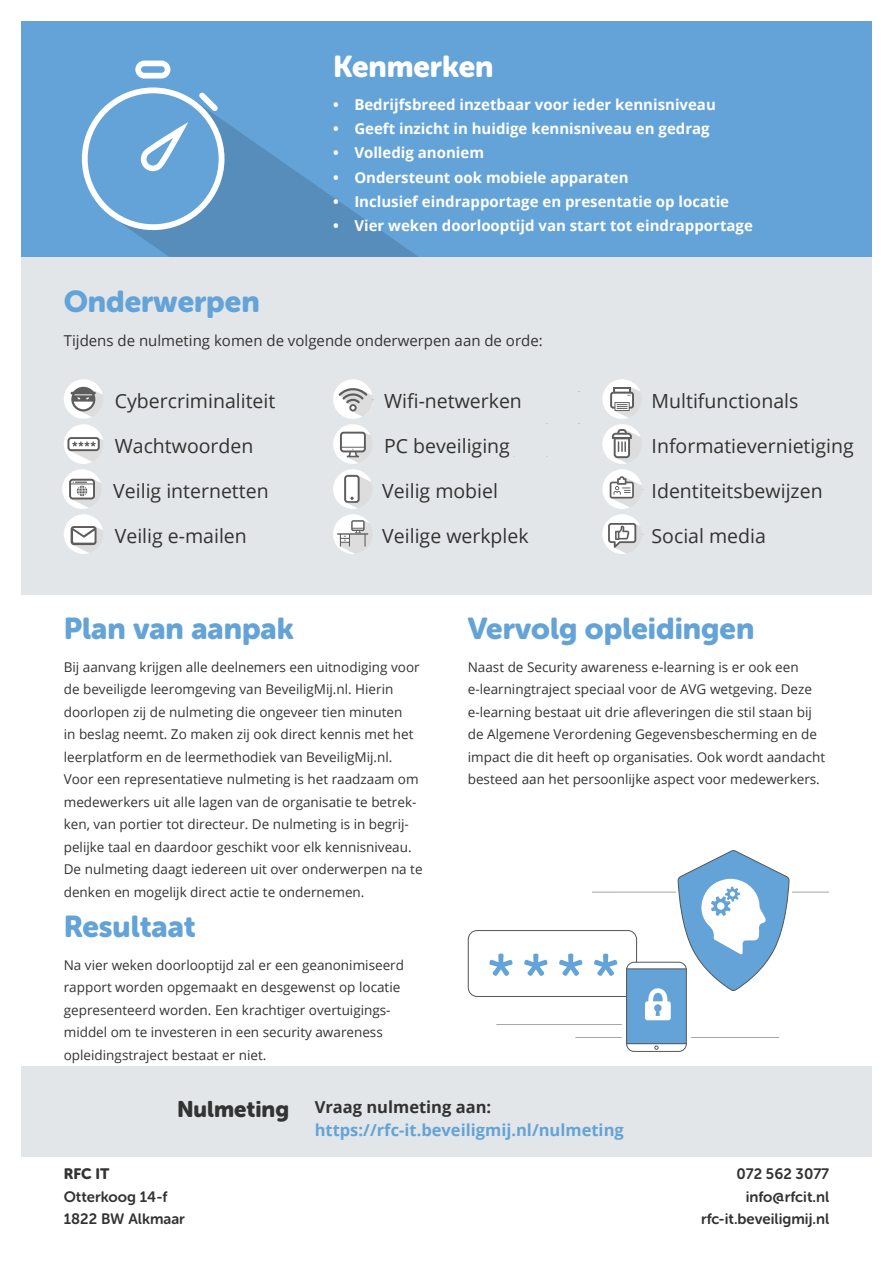
<style>
.page{position:relative;width:893px;height:1263px;background:#fff}
.page>*{position:absolute;margin:0;border:0;box-sizing:border-box;transform-origin:0 0}
.Subheader-15-zwart{font:30px "Museo Sans Rounded 900";color:#63a3d8}
.Subheader-15-wit{font:30px "Museo Sans Rounded 900";color:#fff}
.Subheader-15-wit-2{font:22.5px "Museo Sans Rounded 900";color:#323332}
.Copy-10-zwart{font:19.5px "Open Sans";color:#323332}
.Copy-10-zwart-2{font:700 16.5px "Open Sans";color:#63a3d8}
.Copy-10-zwart-3{font:700 16.5px "Open Sans";color:#323332}
.t1{font:700 15px "Open Sans";color:#fff}
.Copy-10-zwart-4{font:15px/22.5px "Museo Sans Rounded 700";color:#323332;text-align:right}
.Copy-10-zwart-5{font:15px "Open Sans";color:#323332}
.Copy-10-zwart-6{font:15px "Museo Sans Rounded 900";color:#323332}
.Copy-10-zwart-7{font:13.5px/22.5px "Open Sans";color:#323332}
</style>
<div class="page">
<div style="left:21px;top:257px;width:851px;height:338px;background:#e3e6e8"></div>
<div style="left:21px;top:1067px;width:851px;height:90px;background:#e3e6e8"></div>
<div style="left:21px;top:21px;width:851px;height:235px;background:#63a3d8"></div>
<svg style="left:115px;top:121px;width:304px;height:136px;fill:#568dbb"></svg>
<svg style="left:135px;top:61px;width:35px;height:18px"></svg>
<svg style="left:82px;top:87px;width:142px;height:143px"></svg>
<div style="left:64px;top:514px;width:39px;height:40px;background:#fff;border-radius:50%"></div>
<svg style="left:71px;top:526px;width:32px;height:27px"></svg>
<div style="left:333px;top:469px;width:40px;height:40px;background:#fff;border-radius:50%"></div>
<svg style="left:344px;top:475px;width:29px;height:33px"></svg>
<div style="left:333px;top:424px;width:40px;height:40px;background:#fff;border-radius:50%"></div>
<svg style="left:340px;top:432px;width:33px;height:31px"></svg>
<div style="left:602px;top:424px;width:40px;height:40px;background:#fff;border-radius:50%"></div>
<svg style="left:612px;top:429px;width:30px;height:34px"></svg>
<div style="left:602px;top:514px;width:40px;height:40px;background:#fff;border-radius:50%"></div>
<svg style="left:608px;top:523px;width:35px;height:30px"></svg>
<div style="left:64px;top:424px;width:39px;height:40px;background:#fff;border-radius:50%"></div>
<svg style="left:67px;top:437px;width:36px;height:25px"></svg>
<div style="left:62px;top:469px;width:40px;height:40px;background:#fff;border-radius:50%"></div>
<svg style="left:69px;top:479px;width:33px;height:29px"></svg>
<div style="left:333px;top:379px;width:40px;height:40px;background:#fff;border-radius:50%"></div>
<svg style="left:339px;top:386px;width:35px;height:30px"></svg>
<div style="left:333px;top:514px;width:40px;height:40px;background:#fff;border-radius:50%"></div>
<svg style="left:337px;top:520px;width:36px;height:34px"></svg>
<div style="left:602px;top:379px;width:40px;height:40px;background:#fff;border-radius:50%"></div>
<svg style="left:610px;top:387px;width:32px;height:31px"></svg>
<div style="left:602px;top:469px;width:40px;height:40px;background:#fff;border-radius:50%"></div>
<svg style="left:610px;top:476px;width:33px;height:31px"></svg>
<div style="left:64px;top:379px;width:39px;height:40px;background:#fff;border-radius:50%"></div>
<svg style="left:71px;top:387px;width:32px;height:30px"></svg>
<hr style="left:792px;top:891px;width:37px;height:2px;background:#a3a6a6">
<svg style="left:468px;top:850px;width:322px;height:202px"></svg>
<p class="Subheader-15-wit" style="left:333px;top:49px;width:162px">Kenmerken</p>
<p class="t1" style="left:333px;top:94px;width:384px">• Bedrijfsbreed inzetbaar voor ieder kennisniveau</p>
<p class="t1" style="left:333px;top:118px;width:378px">• Geeft inzicht in huidige kennisniveau en gedrag</p>
<p class="t1" style="left:333px;top:142px;width:152px">• Volledig anoniem</p>
<p class="t1" style="left:333px;top:166px;width:297px">• Ondersteunt ook mobiele apparaten</p>
<p class="t1" style="left:333px;top:190px;width:398px">• Inclusief eindrapportage en presentatie op locatie</p>
<p class="t1" style="left:333px;top:214px;width:421px">• Vier weken doorlooptijd van start tot eindrapportage</p>
<p class="Subheader-15-zwart" style="left:64px;top:284px;width:197px">Onderwerpen</p>
<p class="Copy-10-zwart-5" style="left:64px;top:330px;width:480px">Tijdens de nulmeting komen de volgende onderwerpen aan de orde:</p>
<p class="Copy-10-zwart" style="left:384px;top:388px;width:139px">Wifi-netwerken</p>
<p class="Copy-10-zwart" style="left:384px;top:433px;width:127px">PC beveiliging</p>
<p class="Copy-10-zwart" style="left:382px;top:478px;width:117px">Veilig mobiel</p>
<p class="Copy-10-zwart" style="left:382px;top:523px;width:148px">Veilige werkplek</p>
<p class="Copy-10-zwart" style="left:115px;top:388px;width:162px">Cybercriminaliteit</p>
<p class="Copy-10-zwart" style="left:652px;top:388px;width:148px">Multifunctionals</p>
<p class="Copy-10-zwart" style="left:652px;top:433px;width:204px">Informatievernietiging</p>
<p class="Copy-10-zwart" style="left:652px;top:478px;width:173px">Identiteitsbewijzen</p>
<p class="Copy-10-zwart" style="left:652px;top:523px;width:116px">Social media</p>
<p class="Copy-10-zwart" style="left:115px;top:433px;width:140px">Wachtwoorden</p>
<p class="Copy-10-zwart" style="left:113px;top:478px;width:157px">Veilig internetten</p>
<p class="Copy-10-zwart" style="left:115px;top:523px;width:134px">Veilig e-mailen</p>
<p class="Subheader-15-zwart" style="left:64px;top:611px;width:232px">Plan van aanpak</p>
<p class="Subheader-15-zwart" style="left:468px;top:611px;width:288px">Vervolg opleidingen</p>
<p class="Copy-10-zwart-7" style="left:64px;top:655px;width:360px">Bij aanvang krijgen alle deelnemers een uitnodiging voor de beveiligde leeromgeving van BeveiligMij.nl. Hierin doorlopen zij de nulmeting die ongeveer tien minuten<br>in beslag neemt. Zo maken zij ook direct kennis met het leerplatform en de leermethodiek van BeveiligMij.nl.<br>Voor een representatieve nulmeting is het raadzaam om medewerkers uit alle lagen van de organisatie te betrek&shy;ken, van portier tot directeur. De nulmeting is in begrij&shy;pelijke taal en daardoor geschikt voor elk kennisniveau.<br>De nulmeting daagt iedereen uit over onderwerpen na te denken en mogelijk direct actie te ondernemen.</p>
<p class="Copy-10-zwart-7" style="left:468px;top:655px;width:359px">Naast de Security awareness e-learning is er ook een e-learningtraject speciaal voor de AVG wetgeving. Deze e-learning bestaat uit drie afleveringen die stil staan bij de Algemene Verordening Gegevensbescherming en de impact die dit heeft op organisaties. Ook wordt aandacht besteed aan het persoonlijke aspect voor medewerkers.</p>
<p class="Subheader-15-zwart" style="left:64px;top:909px;width:133px">Resultaat</p>
<p class="Copy-10-zwart-7" style="left:64px;top:953px;width:342px">Na vier weken doorlooptijd zal er een geanonimiseerd rapport worden opgemaakt en desgewenst op locatie</p>
<p class="Copy-10-zwart-7" style="left:64px;top:998px;width:328px">gepresenteerd worden. Een krachtiger overtuigings-</p>
<p class="Copy-10-zwart-7" style="left:64px;top:1021px;width:321px">middel om te investeren in een security awareness</p>
<p class="Copy-10-zwart-7" style="left:64px;top:1043px;width:204px">opleidingstraject bestaat er niet.</p>
<p class="Subheader-15-wit-2" style="left:177px;top:1096px;width:113px">Nulmeting</p>
<p class="Copy-10-zwart-6" style="left:64px;top:1165px;width:47px">RFC IT</p>
<p class="Copy-10-zwart-4" style="left:64px;top:1185px;width:105px">Otterkoog 14-f</p>
<p class="Copy-10-zwart-4" style="left:64px;top:1208px;width:123px">1822 BW Alkmaar</p>
<p class="Copy-10-zwart-3" style="left:315px;top:1095px;width:178px">Vraag nulmeting aan:</p>
<p class="Copy-10-zwart-2" style="left:315px;top:1118px;width:311px">https://rfc-it.beveiligmij.nl/nulmeting</p>
<p class="Copy-10-zwart-4" style="left:736px;top:1163px;width:94px">072 562 3077</p>
<p class="Copy-10-zwart-4" style="left:701px;top:1185px;width:130px">info@rfcit.nl rfc-it.beveiligmij.nl</p>
</div>
